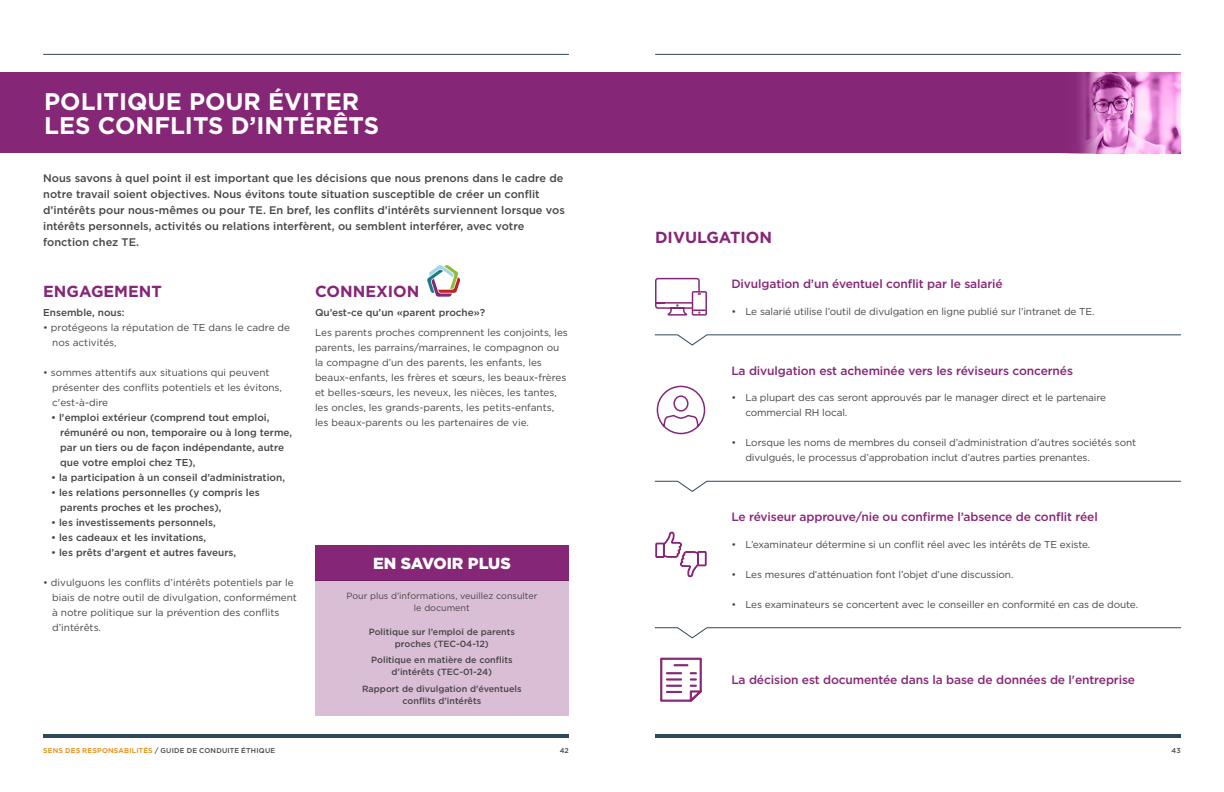
<style>
.page{position:relative;width:1224px;height:792px;background:#fff}
.page>*{position:absolute;margin:0;border:0;box-sizing:border-box;transform-origin:0 0}
.t1{font:700 24px/24px "Gotham";color:#fff}
.t2{font:700 16px "Gotham";color:#862677}
.t3{font:900 16px "Gotham";color:#fff}
.t4{font:500 12px "Gotham";letter-spacing:-.01em;color:#862677}
.t5{font:500 11px/16px "Gotham";color:#464547}
.t6{font:10px/15px "Gotham";letter-spacing:-.01em;color:#464547}
.t7{font:500 10px/15px "Gotham";color:#464547}
.t8{font:500 9px/12px "Gotham";color:#464547;text-align:center}
.t9{font:9px/12px "Gotham";color:#464547;text-align:center}
.t10{font:500 7px "Gotham";letter-spacing:.03em;color:#464547}
.s1{color:#e98300}
</style>
<div class="page">
<hr style="left:655px;top:734px;width:526px;height:4px;background:#2e4957">
<hr style="left:655px;top:54px;width:526px;height:1px;background:#2e4957">
<hr style="left:43px;top:734px;width:526px;height:4px;background:#2e4957">
<hr style="left:43px;top:54px;width:526px;height:1px;background:#2e4957">
<div style="left:315px;top:580px;width:254px;height:136px;background:#dabed6"></div>
<div style="left:315px;top:545px;width:254px;height:35px;background:#862677"></div>
<div style="left:0;top:72px;width:720px;height:81px;background:#862677"></div>
<div style="left:655px;top:72px;width:525px;height:81px;background:#862677"></div>
<img style="left:1078px;top:72px;width:102px;height:81px">
<svg style="left:427px;top:265px;width:33px;height:32px"></svg>
<svg style="left:655px;top:277px;width:52px;height:39px"></svg>
<svg style="left:654px;top:334px;width:527px;height:12px"></svg>
<svg style="left:654px;top:480px;width:527px;height:12px"></svg>
<svg style="left:656px;top:385px;width:50px;height:50px"></svg>
<svg style="left:654px;top:627px;width:527px;height:12px"></svg>
<svg style="left:655px;top:532px;width:52px;height:45px"></svg>
<svg style="left:660px;top:658px;width:42px;height:44px"></svg>
<h1 class="t1" style="left:44px;top:90px;width:336px">POLITIQUE POUR ÉVITER<br>LES CONFLITS D’INTÉRÊTS</h1>
<p class="t5" style="left:43px;top:170px;width:523px">Nous savons à quel point il est important que les décisions que nous prenons dans le cadre de notre travail soient objectives. Nous évitons toute situation susceptible de créer un conflit d’intérêts pour nous-mêmes ou pour TE. En bref, les conflits d’intérêts surviennent lorsque vos intérêts personnels, activités ou relations interfèrent, ou semblent interférer, avec votre fonction chez TE.</p>
<h2 class="t2" style="left:315px;top:280px;width:106px">CONNEXION</h2>
<p class="t7" style="left:315px;top:305px;width:172px">Qu’est-ce qu’un «parent proche»?</p>
<p class="t6" style="left:315px;top:324px;width:254px">Les parents proches comprennent les conjoints, les parents, les parrains/marraines, le compagnon ou la compagne d’un des parents, les enfants, les beaux-enfants, les frères et sœurs, les beaux-frères et belles-sœurs, les neveux, les nièces, les tantes, les oncles, les grands-parents, les petits-enfants, les beaux-parents ou les partenaires de vie.</p>
<h2 class="t2" style="left:43px;top:280px;width:120px">ENGAGEMENT</h2>
<p class="t7" style="left:43px;top:305px;width:83px">Ensemble, nous:</p>
<p class="t6" style="left:52px;top:320px;width:239px;text-indent:-9px">• protégeons la réputation de TE dans le cadre de nos activités,</p>
<p class="t6" style="left:52px;top:365px;width:231px;text-indent:-9px">• sommes attentifs aux situations qui peuvent présenter des conflits potentiels et les évitons, c'est-à-dire</p>
<p class="t7" style="left:60px;top:410px;width:233px;text-indent:-9px">• l'emploi extérieur (comprend tout emploi, rémunéré ou non, temporaire ou à long terme, par un tiers ou de façon indépendante, autre que votre emploi chez TE),</p>
<p class="t7" style="left:51px;top:470px;width:235px">• la participation à un conseil d’administration,</p>
<p class="t7" style="left:60px;top:485px;width:201px;text-indent:-9px">• les relations personnelles (y compris les parents proches et les proches),</p>
<p class="t7" style="left:51px;top:515px;width:166px">• les investissements personnels,</p>
<p class="t7" style="left:51px;top:530px;width:157px">• les cadeaux et les invitations,</p>
<p class="t7" style="left:51px;top:545px;width:187px">• les prêts d’argent et autres faveurs,</p>
<p class="t6" style="left:52px;top:575px;width:246px;text-indent:-9px">• divulguons les conflits d’intérêts potentiels par le biais de notre outil de divulgation, conformément à notre politique sur la prévention des conflits d’intérêts.</p>
<h2 class="t3" style="left:373px;top:552px;width:139px">EN SAVOIR PLUS</h2>
<p class="t9" style="left:346px;top:590px;width:193px">Pour plus d’informations, veuillez consulter le document</p>
<p class="t8" style="left:369px;top:626px;width:148px">Politique sur l’emploi de parents proches (TEC-04-12)</p>
<p class="t8" style="left:371px;top:654px;width:143px">Politique en matière de conflits d’intérêts (TEC-01-24)</p>
<p class="t8" style="left:362px;top:683px;width:161px">Rapport de divulgation d'éventuels conflits d’intérêts</p>
<h2 class="t2" style="left:655px;top:226px;width:118px">DIVULGATION</h2>
<p class="t4" style="left:731px;top:276px;width:273px">Divulgation d’un éventuel conflit par le salarié</p>
<p class="t6" style="left:731px;top:303px;width:365px">• Le salarié utilise l’outil de divulgation en ligne publié sur l’intranet de TE.</p>
<p class="t4" style="left:731px;top:363px;width:343px">La divulgation est acheminée vers les réviseurs concernés</p>
<p class="t6" style="left:745px;top:390px;width:362px;text-indent:-14px">• La plupart des cas seront approuvés par le manager direct et le partenaire commercial RH local.</p>
<p class="t6" style="left:745px;top:435px;width:392px;text-indent:-14px">• Lorsque les noms de membres du conseil d’administration d’autres sociétés sont divulgués, le processus d’approbation inclut d’autres parties prenantes.</p>
<p class="t4" style="left:731px;top:509px;width:368px">Le réviseur approuve/nie ou confirme l’absence de conflit réel</p>
<p class="t6" style="left:731px;top:536px;width:361px">• L’examinateur détermine si un conflit réel avec les intérêts de TE existe.</p>
<p class="t6" style="left:731px;top:566px;width:284px">• Les mesures d’atténuation font l’objet d’une discussion.</p>
<p class="t6" style="left:731px;top:596px;width:408px">• Les examinateurs se concertent avec le conseiller en conformité en cas de doute.</p>
<p class="t4" style="left:731px;top:672px;width:405px">La décision est documentée dans la base de données de l'entreprise</p>
<p class="t10" style="left:43px;top:746px;width:234px"><span class="s1">SENS DES RESPONSABILITÉS</span> / GUIDE DE CONDUITE ÉTHIQUE</p>
<p class="t10" style="left:560px;top:746px;width:11px">42</p>
<p class="t10" style="left:1172px;top:746px;width:11px">43</p>
</div>
